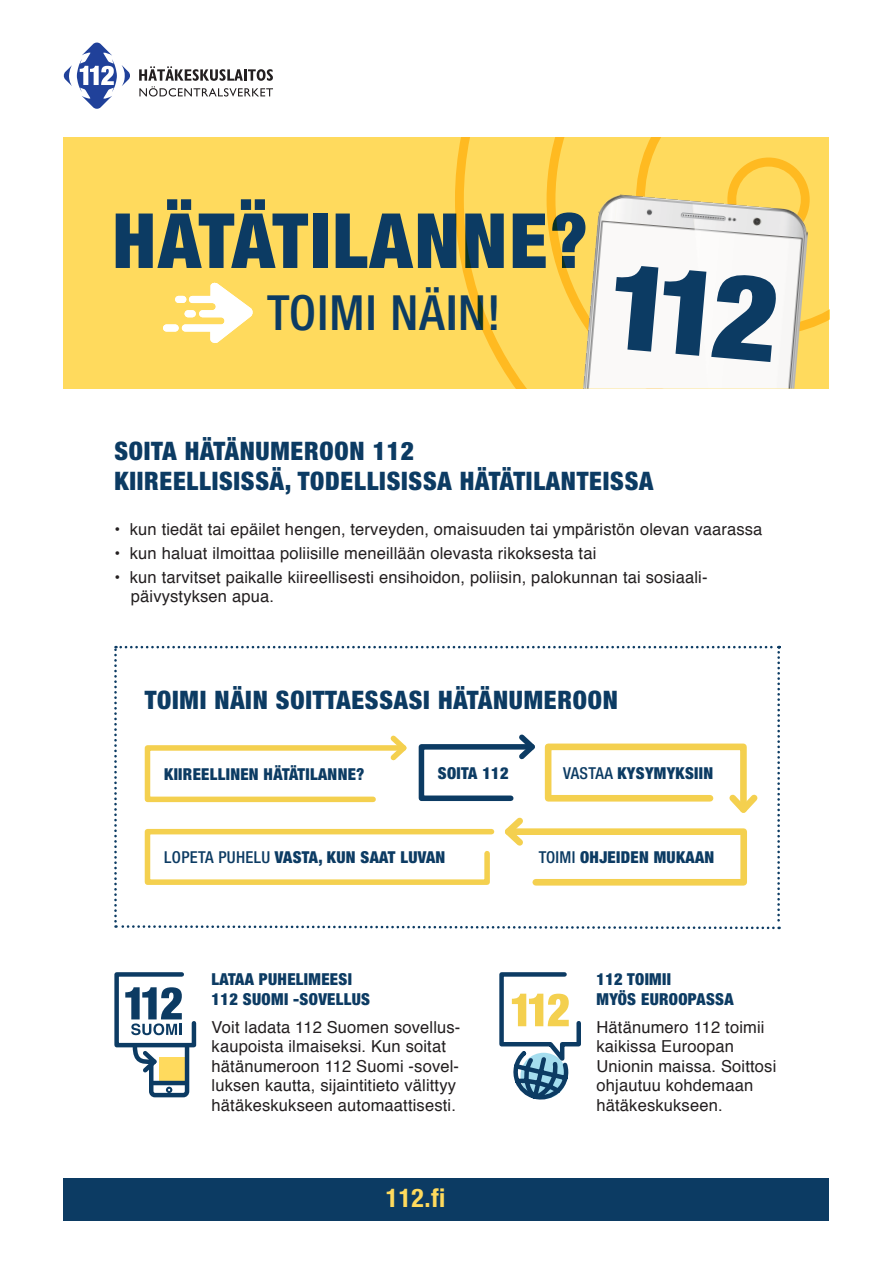
<style>
.page{position:relative;width:893px;height:1263px;background:#fff}
.page>*{position:absolute;margin:0;border:0;box-sizing:border-box;transform-origin:0 0}
.t1{font:900 condensed 76.2px "Helvetica Neue LT Std";letter-spacing:.03em;color:#0c3b63}
.t2{font:500 condensed 48.6px "Helvetica Neue LT Std";letter-spacing:.025em;color:#0c3b63}
.t3{font:700 condensed 25.65px "Helvetica Neue LT Std";color:#ffda5d}
.t4{font:900 condensed 25.5px/30px "Helvetica Neue LT Std";letter-spacing:.03em;color:#0c3b63}
.t5{font:16.5px/19.5px "Helvetica";letter-spacing:.01em;color:#231f20}
.t6{font:900 condensed 16.5px/19.5px "Helvetica Neue LT Std";letter-spacing:.02em;color:#0c3b63}
.s1{font-weight:500}
</style>
<div class="page">
<div style="left:64px;top:1178px;width:765px;height:42px;background:#0c3b63"></div>
<div style="left:64px;top:137px;width:765px;height:252px;background:#ffda5d"></div>
<div style="left:175px;top:296px;width:11px;height:7px;background:#fff;border-radius:4px"></div>
<div style="left:163px;top:324px;width:16px;height:8px;background:#fff;border-radius:4px"></div>
<svg style="left:64px;top:43px;width:66px;height:66px"></svg>
<svg style="left:139px;top:66px;width:134px;height:31px"></svg>
<svg style="left:455px;top:138px;width:128px;height:251px"></svg>
<img style="left:583px;top:196px;width:214px;height:193px">
<svg style="left:615px;top:138px;width:214px;height:224px"></svg>
<svg style="left:182px;top:282px;width:71px;height:61px"></svg>
<svg style="left:114px;top:646px;width:666px;height:284px"></svg>
<svg style="left:114px;top:972px;width:83px;height:126px"></svg>
<svg style="left:499px;top:972px;width:82px;height:128px"></svg>
<p class="t1" style="left:112px;top:194px;width:477px">HÄTÄTILANNE?</p>
<p class="t2" style="left:267px;top:284px;width:235px">TOIMI NÄIN!</p>
<h2 class="t4" style="left:114px;top:436px;width:540px">SOITA HÄTÄNUMEROON 112<br>KIIREELLISISSÄ, TODELLISISSA HÄTÄTILANTEISSA</h2>
<p class="t5" style="left:114px;top:520px;width:650px">• kun tiedät tai epäilet hengen, terveyden, omaisuuden tai ympäristön olevan vaarassa</p>
<p class="t5" style="left:114px;top:544px;width:483px">• kun haluat ilmoittaa poliisille meneillään olevasta rikoksesta tai</p>
<p class="t5" style="left:131px;top:568px;width:578px;text-indent:-16px">• kun tarvitset paikalle kiireellisesti ensihoidon, poliisin, palokunnan tai sosiaali&shy;päivystyksen apua.</p>
<h2 class="t4" style="left:145px;top:685px;width:475px">TOIMI NÄIN SOITTAESSASI HÄTÄNUMEROON</h2>
<p class="t6" style="left:164px;top:764px;width:202px">KIIREELLINEN HÄTÄTILANNE?</p>
<p class="t6" style="left:438px;top:763px;width:72px">SOITA 112</p>
<p class="t6" style="left:563px;top:763px;width:152px"><span class="s1">VASTAA</span> KYSYMYKSIIN</p>
<p class="t6" style="left:164px;top:847px;width:283px"><span class="s1">LOPETA PUHELU</span> VASTA, KUN SAAT LUVAN</p>
<p class="t6" style="left:539px;top:847px;width:177px"><span class="s1">TOIMI</span> OHJEIDEN MUKAAN</p>
<p class="t6" style="left:212px;top:969px;width:160px">LATAA PUHELIMEESI<br>112 SUOMI -SOVELLUS</p>
<p class="t5" style="left:212px;top:1017px;width:250px">Voit ladata 112 Suomen sovellus&shy;kaupoista ilmaiseksi. Kun soitat hätänumeroon 112 Suomi -sovel&shy;luksen kautta, sijaintitieto välittyy hätäkeskukseen automaattisesti.</p>
<p class="t3" style="left:386px;top:1182px;width:61px">112.fi</p>
<p class="t6" style="left:596px;top:969px;width:139px">112 TOIMII<br>MYÖS EUROOPASSA</p>
<p class="t5" style="left:596px;top:1017px;width:181px">Hätänumero 112 toimii kaikissa Euroopan<br>Unionin maissa. Soittosi ohjautuu kohdemaan hätäkeskukseen.</p>
</div>
